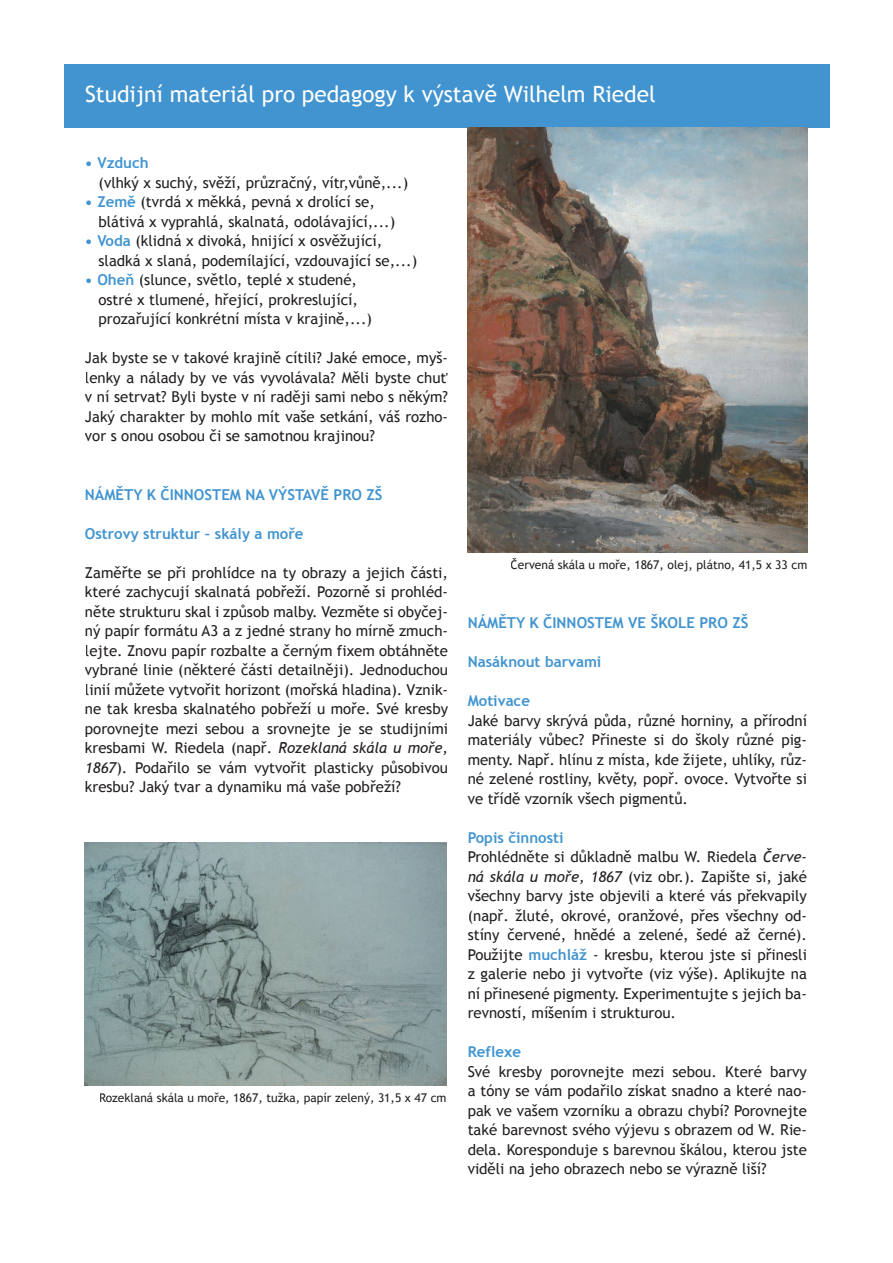
<style>
.page{position:relative;width:893px;height:1263px;background:#fff}
.page>*{position:absolute;margin:0;border:0;box-sizing:border-box;transform-origin:0 0}
.t1{font:22.5px "Trebuchet MS";color:#fff}
.t2{font:15px/19.5px "Trebuchet MS";color:#231f20;text-align:justify}
.t3{font:700 15px "Trebuchet MS";color:#4194d0}
.t4{font:12px "Trebuchet MS";color:#231f20}
.s1{font-weight:700;color:#4194d0}
.s2{font-style:italic}
</style>
<div class="page">
<div style="left:64px;top:64px;width:765px;height:64px;background:#4194d0"></div>
<img style="left:85px;top:842px;width:361px;height:243px">
<img style="left:468px;top:128px;width:340px;height:424px">
<h1 class="t1" style="left:85px;top:81px;width:572px">Studijní materiál pro pedagogy k výstavě Wilhelm Riedel</h1>
<p class="t3" style="left:85px;top:153px;width:65px">• Vzduch</p>
<p class="t2" style="left:99px;top:173px;width:311px">(vlhký x suchý, svěží, průzračný, vítr,vůně,...)</p>
<p class="t2" style="left:99px;top:192px;width:298px;text-indent:-14px"><span class="s1">• Země</span> (tvrdá x měkká, pevná x drolící se, blátivá x vyprahlá, skalnatá, odolávající,...)</p>
<p class="t2" style="left:99px;top:231px;width:320px;text-indent:-14px"><span class="s1">• Voda</span> (klidná x divoká, hnijící x osvěžující, sladká x slaná, podemílající, vzdouvající se,...)</p>
<p class="t2" style="left:99px;top:270px;width:275px;text-align:left;text-indent:-14px"><span class="s1">• Oheň</span> (slunce, světlo, teplé x studené, ostré x tlumené, hřející, prokreslující, prozařující konkrétní místa v krajině,...)</p>
<p class="t2" style="left:85px;top:348px;width:365px">Jak byste se v takové krajině cítili? Jaké emoce, myš&shy;lenky a nálady by ve vás vyvolávala? Měli byste chuť v ní setrvat? Byli byste v ní raději sami nebo s někým?<br>Jaký charakter by mohlo mít vaše setkání, váš rozho&shy;vor s onou osobou či se samotnou krajinou?</p>
<p class="t3" style="left:85px;top:485px;width:299px">NÁMĚTY K ČINNOSTEM NA VÝSTAVĚ PRO ZŠ</p>
<p class="t3" style="left:85px;top:524px;width:220px">Ostrovy struktur – skály a moře</p>
<p class="t2" style="left:85px;top:563px;width:365px">Zaměřte se při prohlídce na ty obrazy a jejich části, které zachycují skalnatá pobřeží. Pozorně si prohléd&shy;něte strukturu skal i způsob malby. Vezměte si obyčej&shy;ný papír formátu A3 a z jedné strany ho mírně zmuch&shy;lejte. Znovu papír rozbalte a černým fixem obtáhněte vybrané linie (některé části detailněji). Jednoduchou linií můžete vytvořit horizont (mořská hladina). Vznik&shy;ne tak kresba skalnatého pobřeží u moře. Své kresby porovnejte mezi sebou a srovnejte je se studijními kresbami W. Riedela (např. <span class="s2">Rozeklaná skála u moře, 1867</span>). Podařilo se vám vytvořit plasticky působivou kresbu? Jaký tvar a dynamiku má vaše pobřeží?</p>
<p class="t4" style="left:99px;top:1091px;width:349px">Rozeklaná skála u moře, 1867, tužka, papír zelený, 31,5 x 47 cm</p>
<p class="t4" style="left:511px;top:558px;width:298px">Červená skála u moře, 1867, olej, plátno, 41,5 x 33 cm</p>
<p class="t3" style="left:468px;top:613px;width:282px">NÁMĚTY K ČINNOSTEM VE ŠKOLE PRO ZŠ</p>
<p class="t3" style="left:468px;top:652px;width:135px">Nasáknout barvami</p>
<p class="t3" style="left:468px;top:691px;width:64px">Motivace</p>
<p class="t2" style="left:468px;top:711px;width:341px">Jaké barvy skrývá půda, různé horniny, a přírodní materiály vůbec? Přineste si do školy různé pig&shy;menty. Např. hlínu z místa, kde žijete, uhlíky, růz&shy;né zelené rostliny, květy, popř. ovoce. Vytvořte si ve třídě vzorník všech pigmentů.</p>
<p class="t2" style="left:468px;top:828px;width:341px;text-align:left"><span class="s1">Popis činnosti<br></span>Prohlédněte si důkladně malbu W. Riedela <span class="s2">Červe&shy;ná skála u moře, 1867</span> (viz obr.). Zapište si, jaké všechny barvy jste objevili a které vás překvapily (např. žluté, okrové, oranžové, přes všechny od&shy;stíny červené, hnědé a zelené, šedé až černé).<br>Použijte <span class="s1">muchláž</span> - kresbu, kterou jste si přinesli z galerie nebo ji vytvořte (viz výše). Aplikujte na ní přinesené pigmenty. Experimentujte s jejich ba&shy;revností, míšením i strukturou.</p>
<p class="t3" style="left:468px;top:1042px;width:55px">Reflexe</p>
<p class="t2" style="left:468px;top:1062px;width:341px">Své kresby porovnejte mezi sebou. Které barvy a tóny se vám podařilo získat snadno a které nao&shy;pak ve vašem vzorníku a obrazu chybí? Porovnejte také barevnost svého výjevu s obrazem od W. Rie&shy;dela. Koresponduje s barevnou škálou, kterou jste viděli na jeho obrazech nebo se výrazně liší?</p>
</div>
